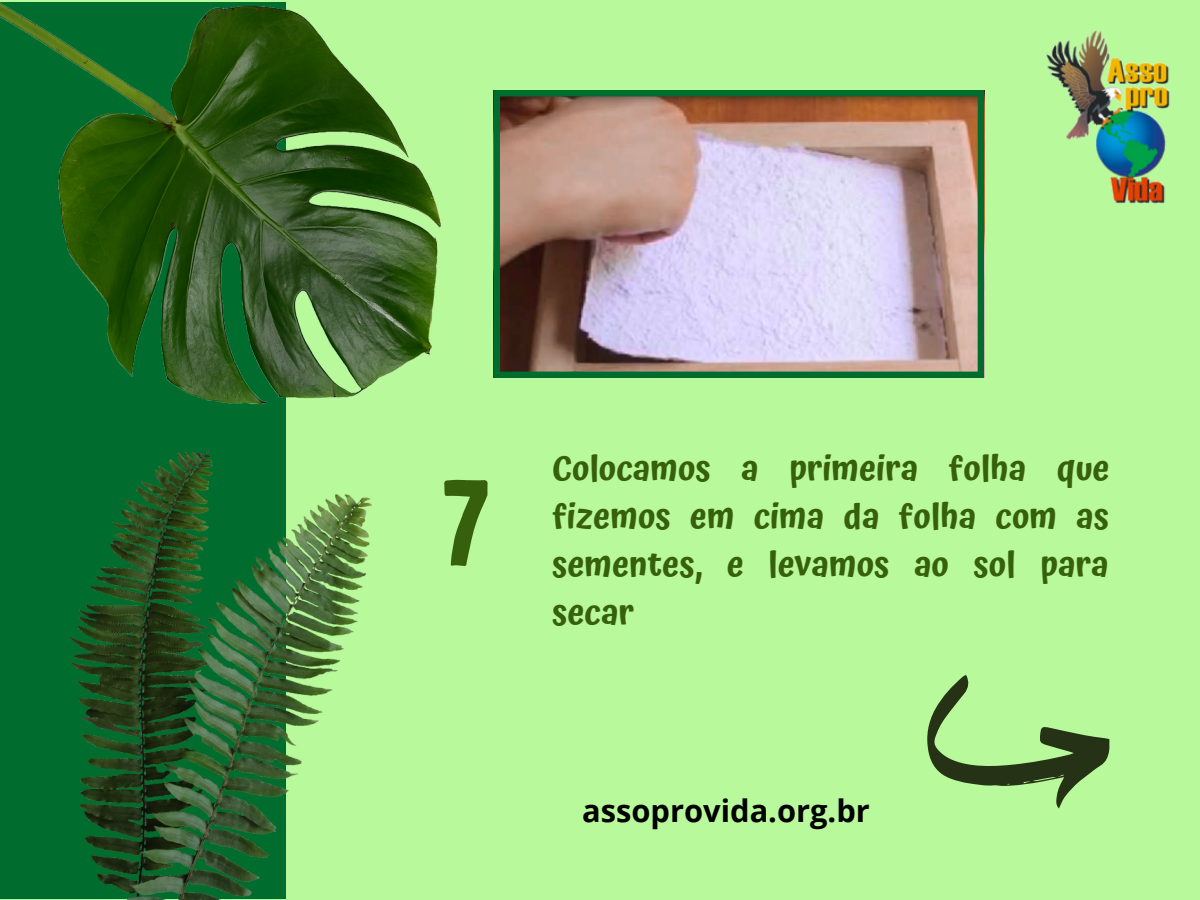
<style>
.page{position:relative;width:1200px;height:900px;background:#b8fa9b}
.page>*{position:absolute;margin:0;border:0;box-sizing:border-box;transform-origin:0 0}
.t1{font:120px "Bobby Jones";color:#37600c}
.t2{font:600 34.4px/48px "Atma";color:#37600c;text-align:justify}
.t3{font:700 30.8px "Open Sans";color:#000}
</style>
<div class="page">
<svg style="left:927px;top:675px;width:183px;height:133px"></svg>
<div style="left:0;top:2px;width:286px;height:897px;background:#006d2f"></div>
<img style="left:70px;top:450px;width:301px;height:450px">
<img style="left:0;top:3px;width:441px;height:401px">
<img style="left:1047px;top:31px;width:123px;height:172px">
<svg style="left:494px;top:90px;width:490px;height:288px"></svg>
<h1 class="t1" style="left:441px;top:447px;width:50px">7</h1>
<p class="t2" style="left:552px;top:444px;width:559px">Colocamos a primeira folha que fizemos em cima da folha com as sementes, e levamos ao sol para secar</p>
<p class="t3" style="left:582px;top:789px;width:289px">assoprovida.org.br</p>
</div>
